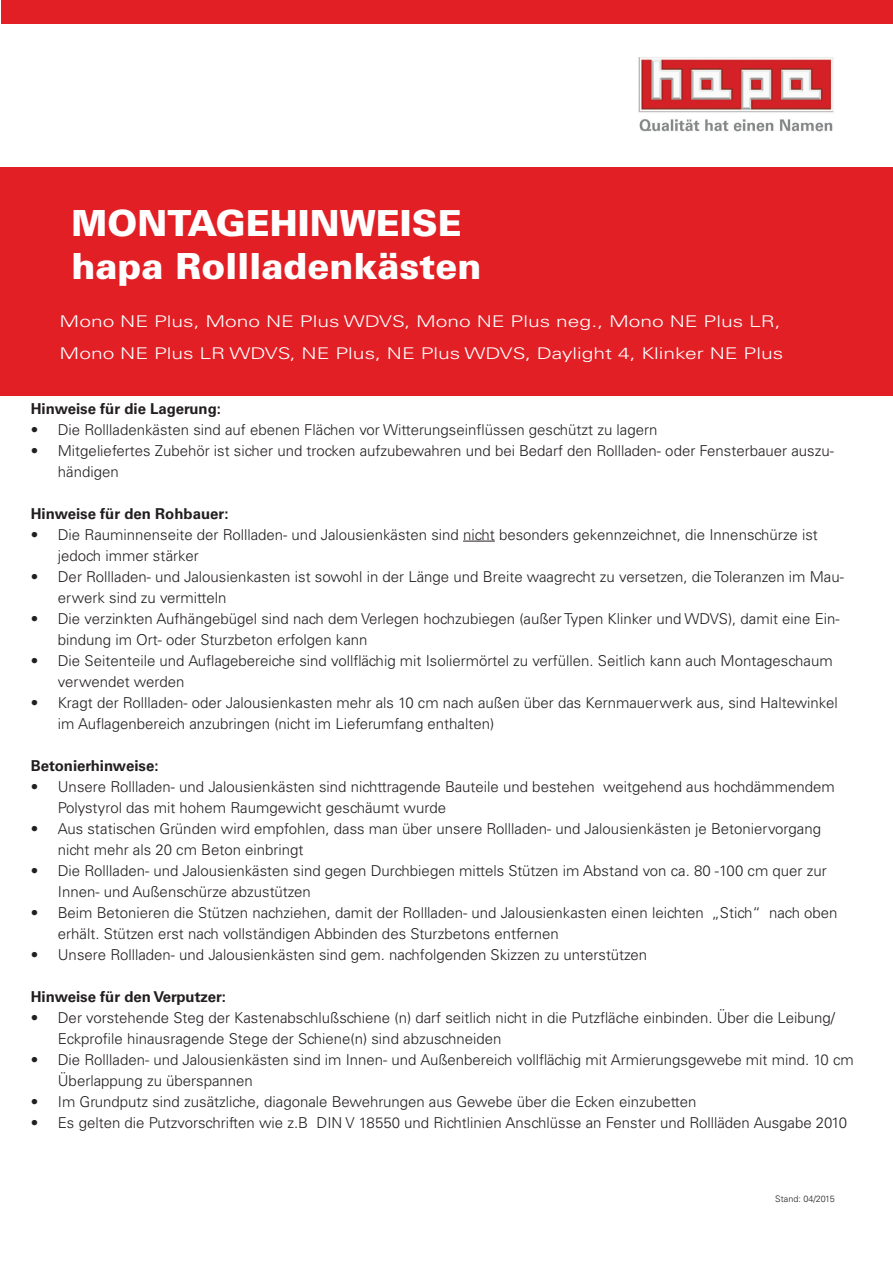
<style>
.page{position:relative;width:893px;height:1263px;background:#fff}
.page>*{position:absolute;margin:0;border:0;box-sizing:border-box;transform-origin:0 0}
.t1{font:900 36px/43.2px "Univers LT Std";color:#fff}
.t2{font:300 16.2px/32.4px "Univers LT Std";color:#fff;scale:1.3 1}
.t3{font:300 15px/21px "Univers LT Std";color:#231f20}
.t4{font:700 15px "Univers LT Std";color:#231f20}
.t5{font:300 9px "Univers LT Std";color:#231f20}
</style>
<div class="page">
<div style="left:2px;top:0;width:891px;height:24px;background:#e11f25"></div>
<img style="left:638px;top:57px;width:196px;height:75px">
<div style="left:0;top:167px;width:893px;height:228px;background:#e11f25"></div>
<hr style="left:463px;top:541px;width:32px;height:1px;background:#231f20">
<h1 class="t1" style="left:72px;top:201px;width:412px">MONTAGEHINWEISE hapa Rollladenkästen</h1>
<p class="t2" style="left:60px;top:305px;width:558px">Mono NE Plus, Mono NE Plus WDVS, Mono NE Plus neg., Mono NE Plus LR,<br>Mono NE Plus LR WDVS, NE Plus, NE Plus WDVS, Daylight 4, Klinker NE Plus</p>
<p class="t4" style="left:31px;top:399px;width:192px">Hinweise für die Lagerung:</p>
<p class="t3" style="left:31px;top:419px;width:628px">• Die Rollladenkästen sind auf ebenen Flächen vor Witterungseinflüssen geschützt zu lagern</p>
<p class="t3" style="left:58px;top:440px;width:778px;text-indent:-27px">• Mitgeliefertes Zubehör ist sicher und trocken aufzubewahren und bei Bedarf den Rollladen- oder Fensterbauer auszu&shy;händigen</p>
<p class="t4" style="left:31px;top:504px;width:199px">Hinweise für den Rohbauer:</p>
<p class="t3" style="left:58px;top:524px;width:762px;text-indent:-27px">• Die Rauminnenseite der Rollladen- und Jalousienkästen sind nicht besonders gekennzeichnet, die Innenschürze ist jedoch immer stärker</p>
<p class="t3" style="left:58px;top:566px;width:788px;text-indent:-27px">• Der Rollladen- und Jalousienkasten ist sowohl in der Länge und Breite waagrecht zu versetzen, die Toleranzen im Mau&shy;erwerk sind zu vermitteln</p>
<p class="t3" style="left:58px;top:608px;width:783px;text-indent:-27px">• Die verzinkten Aufhängebügel sind nach dem Verlegen hochzubiegen (außer Typen Klinker und WDVS), damit eine Ein&shy;bindung im Ort- oder Sturzbeton erfolgen kann</p>
<p class="t3" style="left:58px;top:650px;width:776px;text-indent:-27px">• Die Seitenteile und Auflagebereiche sind vollflächig mit Isoliermörtel zu verfüllen. Seitlich kann auch Montageschaum verwendet werden</p>
<p class="t3" style="left:58px;top:692px;width:781px;text-indent:-27px">• Kragt der Rollladen- oder Jalousienkasten mehr als 10 cm nach außen über das Kernmauerwerk aus, sind Haltewinkel im Auflagenbereich anzubringen (nicht im Lieferumfang enthalten)</p>
<p class="t4" style="left:31px;top:756px;width:129px">Betonierhinweise:</p>
<p class="t3" style="left:58px;top:776px;width:778px;text-indent:-27px">• Unsere Rollladen- und Jalousienkästen sind nichttragende Bauteile und bestehen weitgehend aus hochdämmendem<br>Polystyrol das mit hohem Raumgewicht geschäumt wurde</p>
<p class="t3" style="left:58px;top:818px;width:765px;text-indent:-27px">• Aus statischen Gründen wird empfohlen, dass man über unsere Rollladen- und Jalousienkästen je Betoniervorgang nicht mehr als 20 cm Beton einbringt</p>
<p class="t3" style="left:58px;top:860px;width:770px;text-indent:-27px">• Die Rollladen- und Jalousienkästen sind gegen Durchbiegen mittels Stützen im Abstand von ca. 80 -100 cm quer zur<br>Innen- und Außenschürze abzustützen</p>
<p class="t3" style="left:58px;top:902px;width:781px;text-indent:-27px">• Beim Betonieren die Stützen nachziehen, damit der Rollladen- und Jalousienkasten einen leichten „Stich“ nach oben erhält. Stützen erst nach vollständigen Abbinden des Sturzbetons entfernen</p>
<p class="t3" style="left:31px;top:944px;width:618px">• Unsere Rollladen- und Jalousienkästen sind gem. nachfolgenden Skizzen zu unterstützen</p>
<p class="t4" style="left:31px;top:987px;width:197px">Hinweise für den Verputzer:</p>
<p class="t3" style="left:58px;top:1007px;width:778px;text-indent:-27px">• Der vorstehende Steg der Kastenabschlußschiene (n) darf seitlich nicht in die Putzfläche einbinden. Über die Leibung/<br>Eckprofile hinausragende Stege der Schiene(n) sind abzuschneiden</p>
<p class="t3" style="left:58px;top:1049px;width:798px;text-indent:-27px">• Die Rollladen- und Jalousienkästen sind im Innen- und Außenbereich vollflächig mit Armierungsgewebe mit mind. 10 cm<br>Überlappung zu überspannen</p>
<p class="t3" style="left:31px;top:1091px;width:667px">• Im Grundputz sind zusätzliche, diagonale Bewehrungen aus Gewebe über die Ecken einzubetten</p>
<p class="t3" style="left:31px;top:1112px;width:818px">• Es gelten die Putzvorschriften wie z.B DIN V 18550 und Richtlinien Anschlüsse an Fenster und Rollläden Ausgabe 2010</p>
<p class="t5" style="left:775px;top:1193px;width:61px">Stand: 04/2015</p>
</div>
